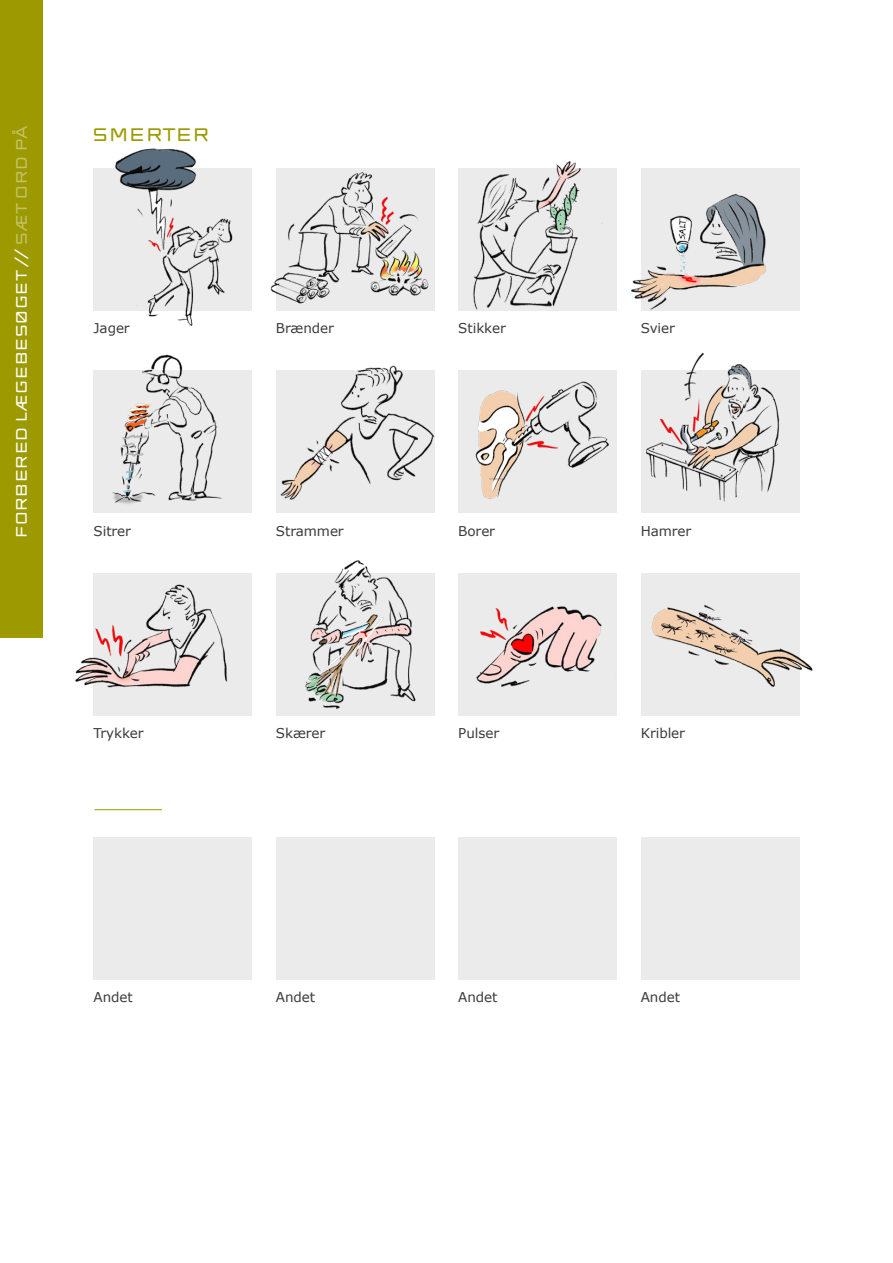
<style>
.page{position:relative;width:893px;height:1263px;background:#fff}
.page>*{position:absolute;margin:0;border:0;box-sizing:border-box;transform-origin:0 0}
.t1{font:18px "REGIONSJAELLANDLUKKET";letter-spacing:-.06em;color:#9c9a00}
.t2{font:15px "REGIONSJAELLANDLUKKET";letter-spacing:-.08em;color:#fff}
.t3{font:13.5px "Verdana";letter-spacing:-.005em;color:#3c3c3c}
.s1{color:#c4c266}
</style>
<div class="page">
<div style="left:0;top:0;width:43px;height:638px;background:#9c9a00"></div>
<div style="left:94px;top:371px;width:158px;height:142px;background:#ecebeb"></div>
<div style="left:458px;top:371px;width:159px;height:142px;background:#ecebeb"></div>
<div style="left:276px;top:573px;width:159px;height:142px;background:#ecebeb"></div>
<div style="left:641px;top:573px;width:158px;height:142px;background:#ecebeb"></div>
<div style="left:458px;top:573px;width:159px;height:142px;background:#ecebeb"></div>
<div style="left:94px;top:837px;width:158px;height:142px;background:#ecebeb"></div>
<div style="left:276px;top:837px;width:159px;height:142px;background:#ecebeb"></div>
<div style="left:641px;top:837px;width:158px;height:142px;background:#ecebeb"></div>
<div style="left:458px;top:837px;width:159px;height:142px;background:#ecebeb"></div>
<hr style="left:94px;top:809px;width:68px;height:1px;background:#9c9a00">
<img style="left:94px;top:148px;width:158px;height:178px">
<img style="left:270px;top:168px;width:144px;height:143px">
<img style="left:414px;top:161px;width:200px;height:150px">
<img style="left:614px;top:168px;width:182px;height:143px">
<img style="left:93px;top:354px;width:150px;height:159px">
<img style="left:276px;top:365px;width:159px;height:148px">
<img style="left:475px;top:381px;width:134px;height:118px">
<img style="left:641px;top:352px;width:158px;height:161px">
<img style="left:75px;top:573px;width:177px;height:143px">
<img style="left:284px;top:560px;width:148px;height:156px">
<img style="left:463px;top:606px;width:154px;height:110px">
<img style="left:651px;top:585px;width:161px;height:126px">
<p class="t2" style="left:12px;top:539px;width:415px;rotate:-90deg">FORBERED LÆGEBESØGET // <span class="s1">SÆT ORD PÅ</span></p>
<h1 class="t1" style="left:92px;top:124px;width:120px">SMERTER</h1>
<p class="t3" style="left:94px;top:320px;width:38px">Jager</p>
<p class="t3" style="left:276px;top:320px;width:60px">Brænder</p>
<p class="t3" style="left:458px;top:320px;width:49px">Stikker</p>
<p class="t3" style="left:641px;top:320px;width:36px">Svier</p>
<p class="t3" style="left:94px;top:522px;width:39px">Sitrer</p>
<p class="t3" style="left:276px;top:522px;width:69px">Strammer</p>
<p class="t3" style="left:458px;top:522px;width:38px">Borer</p>
<p class="t3" style="left:641px;top:522px;width:52px">Hamrer</p>
<p class="t3" style="left:94px;top:725px;width:52px">Trykker</p>
<p class="t3" style="left:276px;top:725px;width:51px">Skærer</p>
<p class="t3" style="left:458px;top:725px;width:42px">Pulser</p>
<p class="t3" style="left:641px;top:725px;width:46px">Kribler</p>
<p class="t3" style="left:94px;top:989px;width:41px">Andet</p>
<p class="t3" style="left:276px;top:989px;width:41px">Andet</p>
<p class="t3" style="left:458px;top:989px;width:41px">Andet</p>
<p class="t3" style="left:641px;top:989px;width:41px">Andet</p>
</div>
